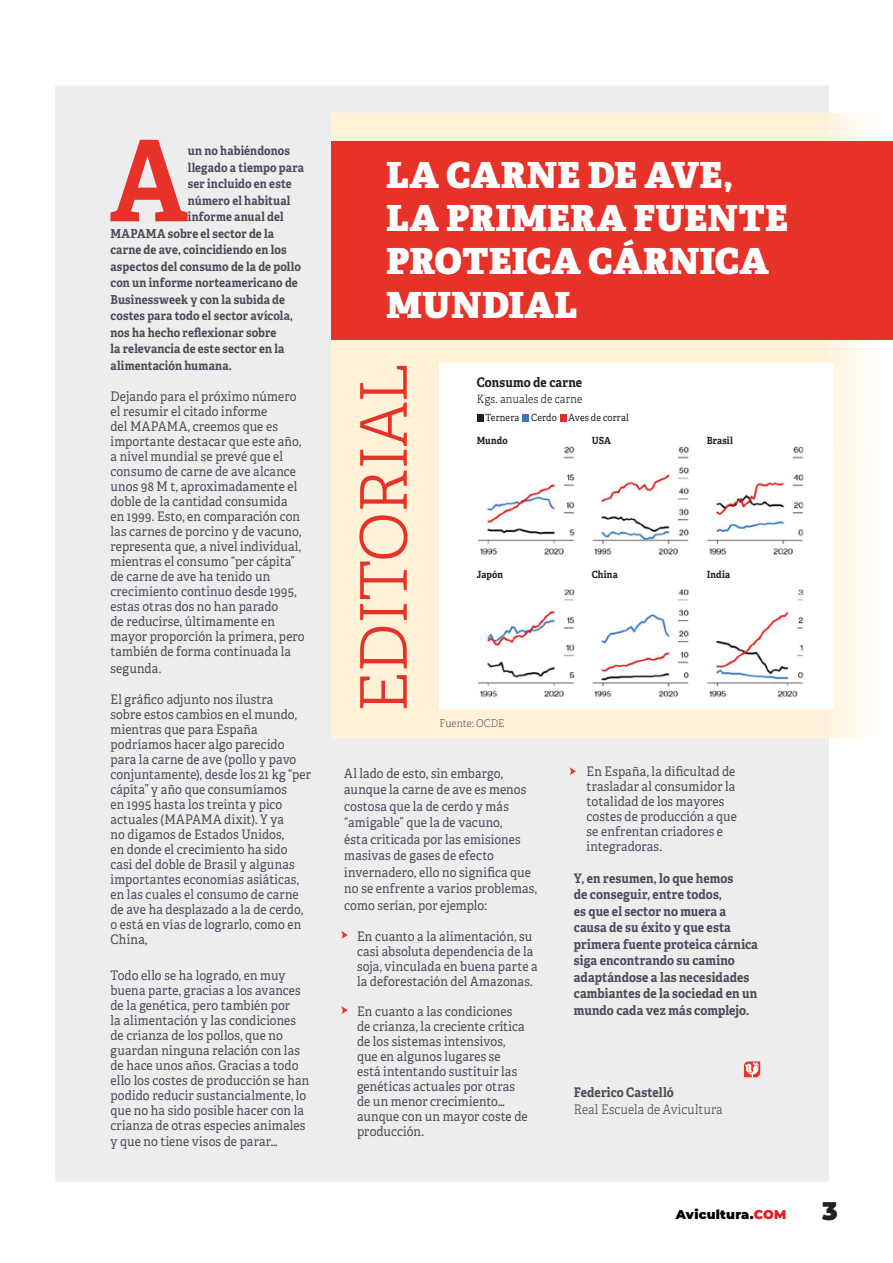
<style>
.page{position:relative;width:893px;height:1263px;background:#fff}
.page>*{position:absolute;margin:0;border:0;box-sizing:border-box;transform-origin:0 0}
.t1{font:700 112.65px "Adelle";color:#e63228;scale:.91 1}
.t2{font:300 64.35px "Adelle";letter-spacing:-.02em;color:#e63228}
.t3{font:800 36px/43.2px "Adelle";letter-spacing:.015em;color:#fff}
.t4{font:900 25.5px "Montserrat";color:#231f20}
.t5{font:13.2px/15px "Adelle";letter-spacing:.01em;color:#4b4c5a;scale:.91 1}
.t6{font:700 13.2px/16.5px "Adelle";letter-spacing:.01em;color:#4b4c5a;scale:.91 1}
.t7{font:300 13.2px "Adelle";letter-spacing:.01em;color:#4b4c5a;scale:.91 1}
.t8{font:700 13.2px "Adelle";letter-spacing:.005em;color:#231f20;scale:.91 1}
.t9{font:900 12.75px "Montserrat";letter-spacing:.015em;color:#010202}
.t10{font:700 12.3px "Adelle";letter-spacing:.01em;color:#4b4c5a;scale:.91 1}
.t11{font:300 11.55px "Adelle";letter-spacing:.015em;color:#231f20;scale:.91 1}
.t12{font:300 10.65px "Adelle";color:#5e5f5e;scale:.91 1}
.t13{font:700 9.9px "Adelle";letter-spacing:.02em;color:#231f20;scale:.91 1}
.t14{font:9.9px "Adelle";letter-spacing:.02em;color:#231f20;scale:.91 1}
.s1{color:#e21e26}
</style>
<div class="page">
<div style="left:55px;top:86px;width:774px;height:1096px;background:#ededee"></div>
<img style="left:332px;top:113px;width:532px;height:625px">
<img style="left:332px;top:120px;width:561px;height:329px">
<div style="left:332px;top:142px;width:561px;height:198px;background:#e63228"></div>
<svg style="left:744px;top:1062px;width:16px;height:15px"></svg>
<div style="left:440px;top:364px;width:394px;height:345px;background:#fff"></div>
<img style="left:478px;top:444px;width:326px;height:254px">
<svg style="left:341px;top:931px;width:7px;height:8px"></svg>
<svg style="left:341px;top:1006px;width:7px;height:8px"></svg>
<svg style="left:569px;top:767px;width:7px;height:9px"></svg>
<div style="left:477px;top:437px;width:35px;height:12px;background:#fff"></div>
<div style="left:477px;top:571px;width:35px;height:12px;background:#fff"></div>
<div style="left:592px;top:437px;width:35px;height:12px;background:#fff"></div>
<div style="left:592px;top:571px;width:35px;height:12px;background:#fff"></div>
<div style="left:707px;top:437px;width:35px;height:12px;background:#fff"></div>
<div style="left:707px;top:571px;width:35px;height:12px;background:#fff"></div>
<div style="left:477px;top:414px;width:7px;height:7px;background:#231f20"></div>
<div style="left:522px;top:414px;width:7px;height:7px;background:#4375b6"></div>
<div style="left:560px;top:414px;width:7px;height:7px;background:#e22a29"></div>
<h1 class="t1" style="left:110px;top:137px;width:87px">A</h1>
<p class="t10" style="left:188px;top:146px;width:114px">un no habiéndonos</p>
<p class="t10" style="left:188px;top:163px;width:129px">llegado a tiempo para</p>
<p class="t10" style="left:188px;top:179px;width:116px">ser incluido en este</p>
<p class="t10" style="left:188px;top:196px;width:114px">número el habitual</p>
<p class="t10" style="left:188px;top:212px;width:107px">informe anual del</p>
<p class="t10" style="left:111px;top:229px;width:181px">MAPAMA sobre el sector de la</p>
<p class="t10" style="left:111px;top:245px;width:195px">carne de ave, coincidiendo en los</p>
<p class="t10" style="left:111px;top:262px;width:211px">aspectos del consumo de la de pollo</p>
<p class="t10" style="left:111px;top:278px;width:207px">con un informe norteamericano de</p>
<p class="t10" style="left:111px;top:295px;width:193px">Businessweek y con la subida de</p>
<p class="t10" style="left:111px;top:311px;width:202px">costes para todo el sector avícola,</p>
<p class="t10" style="left:111px;top:328px;width:184px">nos ha hecho reflexionar sobre</p>
<p class="t10" style="left:111px;top:344px;width:193px">la relevancia de este sector en la</p>
<p class="t10" style="left:111px;top:361px;width:135px">alimentación humana.</p>
<p class="t5" style="left:111px;top:390px;width:215px">Dejando para el próximo número el resumir el citado informe<br>del MAPAMA, creemos que es importante destacar que este año, a nivel mundial se prevé que el consumo de carne de ave alcance unos 98 M t, aproximadamente el doble de la cantidad consumida<br>en 1999. Esto, en comparación con las carnes de porcino y de vacuno, representa que, a nivel individual, mientras el consumo “per cápita” de carne de ave ha tenido un crecimiento continuo desde 1995, estas otras dos no han parado<br>de reducirse, últimamente en mayor proporción la primera, pero también de forma continuada la</p>
<p class="t5" style="left:111px;top:662px;width:57px">segunda.</p>
<p class="t5" style="left:111px;top:693px;width:222px">El gráfico adjunto nos ilustra<br>sobre estos cambios en el mundo, mientras que para España podríamos hacer algo parecido para la carne de ave (pollo y pavo conjuntamente), desde los 21 kg “per cápita” y año que consumíamos<br>en 1995 hasta los treinta y pico actuales (MAPAMA dixit). Y ya<br>no digamos de Estados Unidos,<br>en donde el crecimiento ha sido casi del doble de Brasil y algunas importantes economías asiáticas, en las cuales el consumo de carne de ave ha desplazado a la de cerdo, o está en vías de lograrlo, como en<br>China,</p>
<p class="t5" style="left:111px;top:969px;width:220px">Todo ello se ha logrado, en muy buena parte, gracias a los avances de la genética, pero también por<br>la alimentación y las condiciones de crianza de los pollos, que no guardan ninguna relación con las de hace unos años. Gracias a todo ello los costes de producción se han podido reducir sustancialmente, lo que no ha sido posible hacer con la crianza de otras especies animales</p>
<p class="t5" style="left:111px;top:1135px;width:185px">y que no tiene visos de parar…</p>
<h3 class="t3" style="left:386px;top:157px;width:403px">LA CARNE DE AVE,<br>LA PRIMERA FUENTE<br>PROTEICA CÁRNICA<br>MUNDIAL</h3>
<h2 class="t2" style="left:357px;top:713px;width:351px;rotate:-90deg">EDITORIAL</h2>
<p class="t8" style="left:477px;top:377px;width:117px">Consumo de carne</p>
<p class="t11" style="left:477px;top:394px;width:118px">Kgs. anuales de carne</p>
<p class="t14" style="left:485px;top:413px;width:159px">Ternera Cerdo Aves de corral</p>
<p class="t13" style="left:477px;top:436px;width:36px">Mundo</p>
<p class="t13" style="left:477px;top:570px;width:30px">Japón</p>
<p class="t12" style="left:440px;top:719px;width:73px">Fuente: OCDE</p>
<p class="t13" style="left:592px;top:436px;width:23px">USA</p>
<p class="t13" style="left:592px;top:570px;width:30px">China</p>
<p class="t13" style="left:707px;top:436px;width:30px">Brasil</p>
<p class="t13" style="left:707px;top:570px;width:27px">India</p>
<p class="t5" style="left:344px;top:766px;width:213px;line-height:16.5px">Al lado de esto, sin embargo, aunque la carne de ave es menos costosa que la de cerdo y más “amigable” que la de vacuno,<br>ésta criticada por las emisiones masivas de gases de efecto invernadero, ello no significa que no se enfrente a varios problemas, como serían, por ejemplo:</p>
<p class="t5" style="left:357px;top:930px;width:200px">En cuanto a la alimentación, su casi absoluta dependencia de la soja, vinculada en buena parte a la deforestación del Amazonas.</p>
<p class="t5" style="left:357px;top:1005px;width:189px">En cuanto a las condiciones de crianza, la creciente crítica de los sistemas intensivos, que en algunos lugares se<br>está intentando sustituir las genéticas actuales por otras de un menor crecimiento… aunque con un mayor coste de producción.</p>
<p class="t5" style="left:587px;top:765px;width:167px">En España, la dificultad de trasladar al consumidor la totalidad de los mayores costes de producción a que se enfrentan criadores e integradoras.</p>
<p class="t6" style="left:574px;top:871px;width:204px">Y, en resumen, lo que hemos<br>de conseguir, entre todos,<br>es que el sector no muera a causa de su éxito y que esta primera fuente proteica cárnica siga encontrando su camino adaptándose a las necesidades cambiantes de la sociedad en un mundo cada vez más complejo.</p>
<p class="t6" style="left:574px;top:1085px;width:111px">Federico Castelló</p>
<p class="t7" style="left:574px;top:1103px;width:165px">Real Escuela de Avicultura</p>
<p class="t9" style="left:676px;top:1207px;width:112px">Avicultura.<span class="s1">COM</span></p>
<h3 class="t4" style="left:822px;top:1196px;width:17px">3</h3>
</div>
